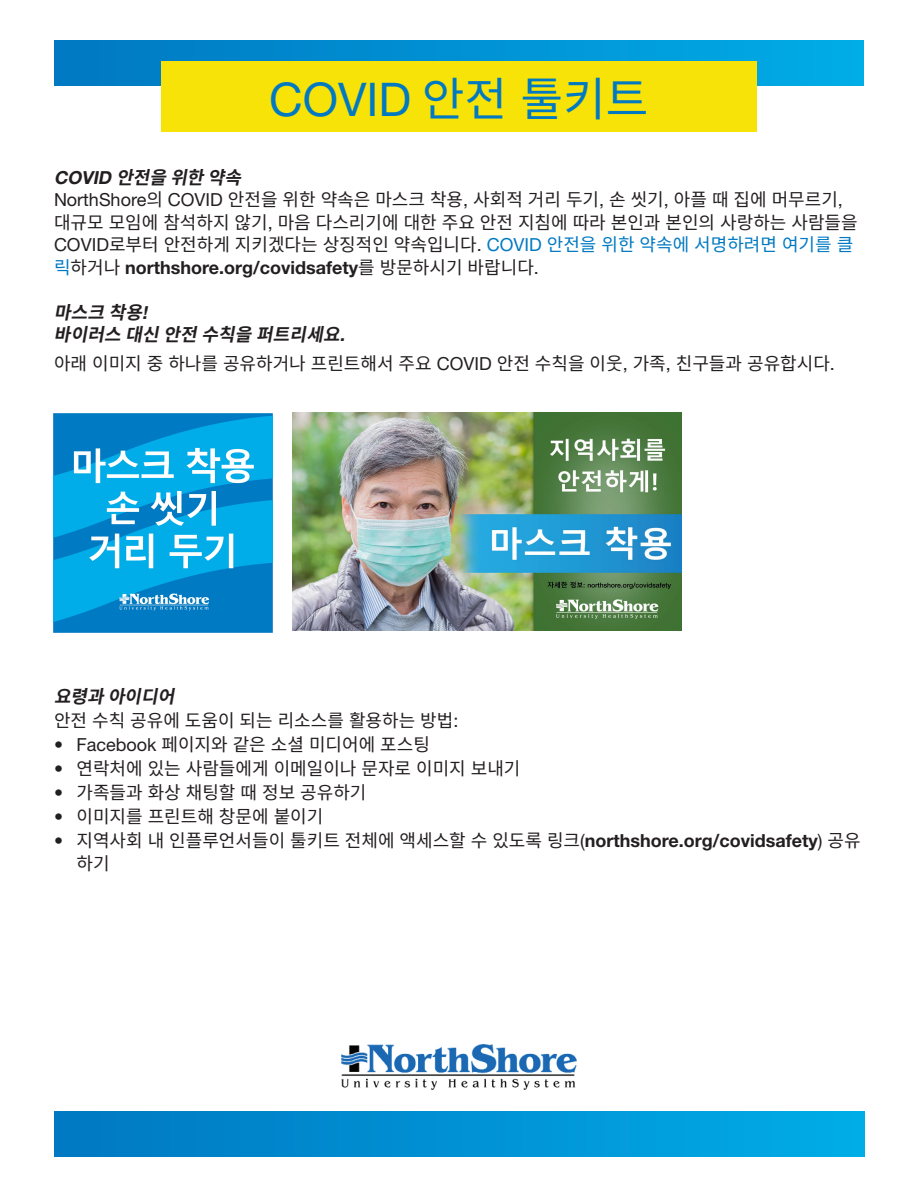
<style>
.page{position:relative;width:918px;height:1188px;background:#fff}
.page>*{position:absolute;margin:0;border:0;box-sizing:border-box;transform-origin:0 0}
.t1{font:46.5px "Helvetica Neue LT Std";color:#0079c2}
.t2{font:18px/22.5px "Noto Sans CJ Kkr";color:#231f20}
.t3{font:700 18px "Helvetica Neue LT Std";color:#231f20}
.t4{font:italic 700 18px/22.5px "Noto Sans CJ Kkr";color:#231f20}
.s1{font-family:"Noto Sans CJ Kkr"}
.s2{font-family:"Helvetica Neue LT Std";font-weight:700;font-style:italic}
.s3{font-weight:700;font-style:italic}
.s4{font-family:"Helvetica Neue LT Std"}
.s5{font-family:"Helvetica Neue LT Std";color:#0079c2}
.s6{color:#0079c2}
.s7{font-family:"Noto Sans CJ Kkr";font-weight:400;color:#0079c2}
.s8{font-family:"Noto Sans CJ Kkr";font-weight:400}
.s9{font-weight:400}
.s10{font-family:"Helvetica Neue LT Std";font-weight:700}
</style>
<div class="page">
<div style="left:54px;top:40px;width:810px;height:46px;background:linear-gradient(to right,#0078c1,#00ace7)"></div>
<div style="left:161px;top:61px;width:596px;height:70px;background:#f7e307"></div>
<div style="left:55px;top:1112px;width:810px;height:44px;background:linear-gradient(to right,#0078c1,#00ace7)"></div>
<img style="left:341px;top:1045px;width:236px;height:45px">
<img style="left:54px;top:413px;width:219px;height:219px">
<img style="left:292px;top:412px;width:389px;height:219px">
<h1 class="t1" style="left:269px;top:72px;width:381px">COVID <span class="s1">안전 툴키트</span></h1>
<p class="t2" style="left:54px;top:166px;width:805px"><span class="s2">COVID</span> <span class="s3">안전을위한약속<br></span><span class="s4">NorthShore</span>의 <span class="s4">COVID</span> 안전을 위한 약속은 마스크 착용<span class="s4">,</span> 사회적 거리 두기<span class="s4">,</span> 손 씻기<span class="s4">,</span> 아플 때 집에 머무르기<span class="s4">, </span>대규모 모임에 참석하지 않기<span class="s4">,</span> 마음 다스리기에 대한 주요 안전 지침에 따라 본인과 본인의 사랑하는 사람들을 <span class="s4">COVID</span>로부터 안전하게 지키겠다는 상징적인 약속입니다<span class="s4">.</span> <span class="s5">COVID</span> <span class="s6">안전을 위한 약속에 서명하려면 여기를 클</span></p>
<p class="t3" style="left:54px;top:256px;width:486px"><span class="s7">릭</span><span class="s8">하거나</span> northshore.org/covidsafety<span class="s8">를 방문하시기 바랍니다</span><span class="s9">.</span></p>
<p class="t4" style="left:54px;top:301px;width:296px">마스크 착용<span class="s4">!<br></span>바이러스 대신 안전 수칙을 퍼트리세요<span class="s4">.</span></p>
<p class="t2" style="left:54px;top:352px;width:782px">아래 이미지 중 하나를 공유하거나 프린트해서 주요 <span class="s4">COVID</span> 안전 수칙을 이웃<span class="s4">,</span> 가족<span class="s4">,</span> 친구들과 공유합시다<span class="s4">.</span></p>
<p class="t2" style="left:54px;top:685px;width:406px;line-height:24px"><span class="s3">요령과 아이디어<br></span>안전 수칙 공유에 도움이 되는 리소스를 활용하는 방법<span class="s4">:</span></p>
<p class="t2" style="left:54px;top:734px;width:377px"><span class="s4">• Facebook</span> 페이지와 같은 소셜 미디어에 포스팅</p>
<p class="t2" style="left:54px;top:758px;width:468px"><span class="s4">•</span> 연락처에 있는 사람들에게 이메일이나 문자로 이미지 보내기</p>
<p class="t2" style="left:54px;top:782px;width:314px"><span class="s4">•</span> 가족들과 화상 채팅할 때 정보 공유하기</p>
<p class="t2" style="left:54px;top:806px;width:271px"><span class="s4">•</span> 이미지를 프린트해 창문에 붙이기</p>
<p class="t2" style="left:76px;top:830px;width:786px;text-indent:-22px"><span class="s4">•</span> 지역사회 내 인플루언서들이 툴키트 전체에 액세스할 수 있도록 링크<span class="s4">(</span><span class="s10">northshore.org/covidsafety</span><span class="s4">)</span> 공유 하기</p>
</div>
